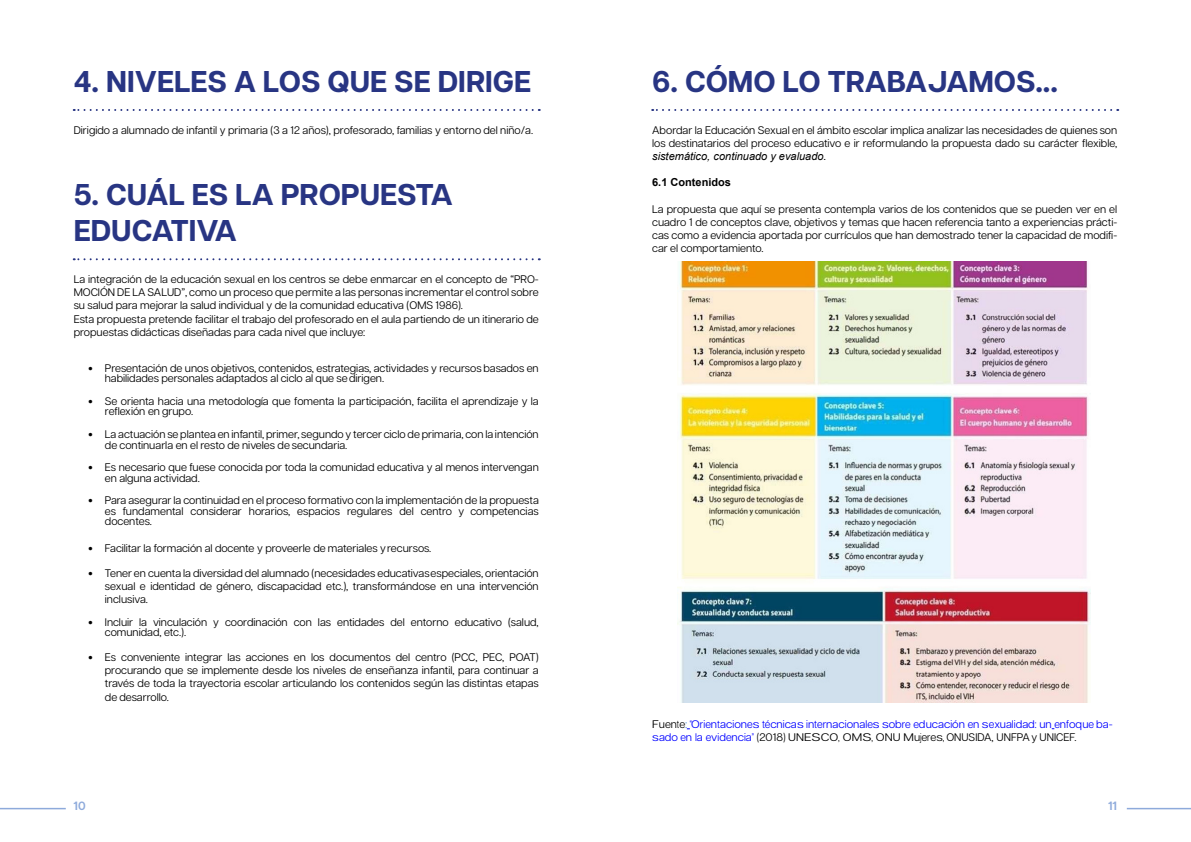
<style>
.page{position:relative;width:1191px;height:842px;background:#fff}
.page>*{position:absolute;margin:0;border:0;box-sizing:border-box;transform-origin:0 0}
.t1{font:700 30px/36px "Articulat CF";color:#283583}
.t2{font:600 12px "Articulat CF";color:#8eaadb}
.t3{font:11px/13.2px "Articulat CF";color:#000}
.t4{font:11px/13.2px "Articulat CF";color:#00f;scale:.61 1}
.t5{font:italic 11px "Arial";color:#000}
.t6{font:700 11px "Arial";color:#000}
.s1{font-family:"Calibri"}
.s2{color:#000}
.s3{color:#0462c1}
</style>
<div class="page">
<hr style="left:0;top:808px;width:66px;height:1px;background:#8eaadb">
<hr style="left:1126px;top:808px;width:65px;height:1px;background:#8eaadb">
<svg style="left:74px;top:109px;width:459px;height:2px"></svg>
<svg style="left:74px;top:258px;width:459px;height:2px"></svg>
<svg style="left:652px;top:109px;width:459px;height:2px"></svg>
<img style="left:677px;top:262px;width:413px;height:441px">
<h1 class="t1" style="left:74px;top:65px;width:459px">4. NIVELES A LOS QUE SE DIRIGE</h1>
<p class="t3" style="left:74px;top:123px;width:461px">Dirigido a alumnado de infantil y primaria (3 a 12 años), profesorado, familias y entorno del niño/a.</p>
<h1 class="t1" style="left:74px;top:179px;width:381px">5. CUÁL ES LA PROPUESTA<br>EDUCATIVA</h1>
<p class="t3" style="left:74px;top:273px;width:466px">La integración de la educación sexual en los centros se debe enmarcar en el concepto de “PRO-MOCIÓN DE LA SALUD”, como un proceso que permite a las personas incrementar el control sobre su salud para mejorar la salud individual y de la comunidad educativa (OMS 1986).<br>Esta propuesta pretende facilitar el trabajo del profesorado en el aula partiendo de un itinerario de propuestas didácticas diseñadas para cada nivel que incluye:</p>
<p class="t3" style="left:105px;top:362px;width:435px;line-height:10.9px;text-indent:-17px"><span class="s1">•</span> Presentación de unos objetivos, contenidos, estrategias, actividades y recursos basados en habilidades personales adaptados al ciclo al que se dirigen.</p>
<p class="t3" style="left:105px;top:395px;width:435px;line-height:10.9px;text-indent:-17px"><span class="s1">•</span> Se orienta hacia una metodología que fomenta la participación, facilita el aprendizaje y la reflexión en grupo.</p>
<p class="t3" style="left:105px;top:428px;width:435px;line-height:10.9px;text-indent:-17px"><span class="s1">•</span> La actuación se plantea en infantil, primer, segundo y tercer ciclo de primaria, con la intención de continuarla en el resto de niveles de secundaria.</p>
<p class="t3" style="left:105px;top:461px;width:435px;line-height:10.9px;text-indent:-17px"><span class="s1">•</span> Es necesario que fuese conocida por toda la comunidad educativa y al menos intervengan en alguna actividad.</p>
<p class="t3" style="left:105px;top:495px;width:435px;line-height:10.9px;text-align:justify;text-indent:-17px"><span class="s1">•</span> Para asegurar la continuidad en el proceso formativo con la implementación de la propuesta es fundamental considerar horarios, espacios regulares del centro y competencias docentes.</p>
<p class="t3" style="left:88px;top:542px;width:345px"><span class="s1">•</span> Facilitar la formación al docente y proveerle de materiales y recursos.</p>
<p class="t3" style="left:105px;top:567px;width:435px;text-align:justify;text-indent:-17px"><span class="s1">•</span> Tener en cuenta la diversidad del alumnado (necesidades educativas especiales, orientación sexual e identidad de género, discapacidad etc.), transformándose en una intervención inclusiva.</p>
<p class="t3" style="left:105px;top:616px;width:435px;line-height:10.9px;text-indent:-17px"><span class="s1">•</span> Incluir la vinculación y coordinación con las entidades del entorno educativo (salud, comunidad, etc.).</p>
<p class="t3" style="left:105px;top:651px;width:435px;text-align:justify;text-indent:-17px"><span class="s1">•</span> Es conveniente integrar las acciones en los documentos del centro (PCC, PEC, POAT) procurando que se implemente desde los niveles de enseñanza infantil, para continuar a través de toda la trayectoria escolar articulando los contenidos según las distintas etapas de desarrollo.</p>
<h1 class="t1" style="left:652px;top:65px;width:407px">6. CÓMO LO TRABAJAMOS...</h1>
<p class="t3" style="left:652px;top:123px;width:466px">Abordar la Educación Sexual en el ámbito escolar implica analizar las necesidades de quienes son los destinatarios del proceso educativo e ir reformulando la propuesta dado su carácter flexible,</p>
<p class="t5" style="left:652px;top:149px;width:176px">sistemático, continuado y evaluado.</p>
<p class="t6" style="left:652px;top:175px;width:80px">6.1 Contenidos</p>
<p class="t3" style="left:652px;top:202px;width:466px;text-align:justify">La propuesta que aquí se presenta contempla varios de los contenidos que se pueden ver en el cuadro 1 de conceptos clave, objetivos y temas que hacen referencia tanto a experiencias prácti&shy;cas como a evidencia aportada por currículos que han demostrado tener la capacidad de modifi&shy;car el comportamiento.</p>
<p class="t4" style="left:652px;top:717px;width:756px"><span class="s2">Fuente</span><span class="s3">:</span> “Orientaciones técnicas internacionales sobre educación en sexualidad: un enfoque ba&shy;sado en la evidencia” <span class="s2">(2018) UNESCO, OMS, ONU Mujeres, ONUSIDA, UNFPA y UNICEF.</span></p>
<p class="t2" style="left:73px;top:799px;width:14px">10</p>
<p class="t2" style="left:1108px;top:799px;width:11px">11</p>
</div>
